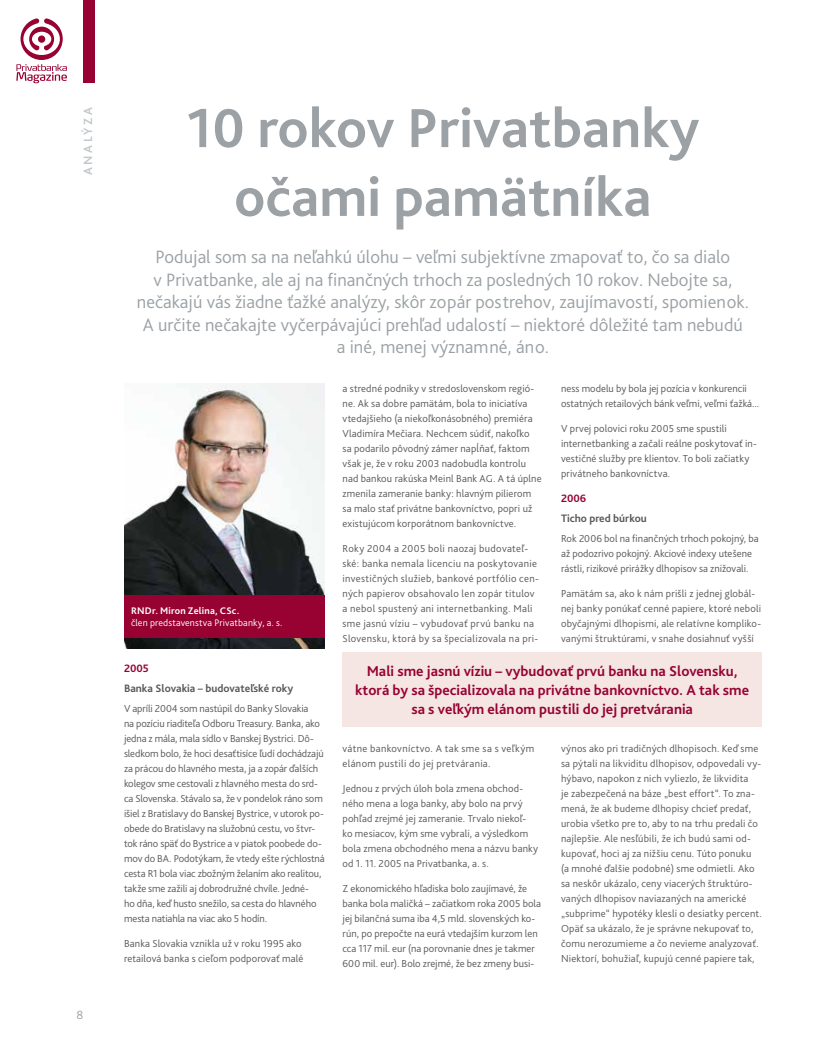
<style>
.page{position:relative;width:815px;height:1053px;background:#fff}
.page>*{position:absolute;margin:0;border:0;box-sizing:border-box;transform-origin:0 0}
.t1{font:700 57.5px/68.8px "Bliss Pro";color:#9ba1a5;text-align:center}
.t2{font:300 18.75px/22.5px "Bliss Pro";color:#9ba1a5;text-align:center}
.t3{font:700 15px/18.8px "Bliss Pro";color:#970232;text-align:center}
.t4{font:700 12.5px "Bliss Pro";letter-spacing:.21em;color:#c3c8cb}
.t5{font:300 12.5px "Bliss Pro";color:#9ba1a5}
.t6{font:700 11.25px "Bliss Pro";color:#58585a}
.t7{font:700 11.25px "Bliss Pro";color:#970232}
.t8{font:300 10.62px/15px "Bliss Pro";letter-spacing:.01em;color:#58585a}
.t9{font:300 10.62px/15px "Bliss Pro";letter-spacing:-.01em;color:#58585a}
.t10{font:300 10.62px/15px "Bliss Pro";letter-spacing:.03em;color:#58585a}
.t11{font:300 10px "Bliss Pro";letter-spacing:.015em;color:#fff}
.t12{font:700 10px "Bliss Pro";letter-spacing:.02em;color:#fff}
</style>
<div class="page">
<div style="left:83px;top:0;width:12px;height:83px;background:#970232"></div>
<svg style="left:16px;top:18px;width:51px;height:65px"></svg>
<img style="left:124px;top:383px;width:201px;height:265px">
<div style="left:124px;top:595px;width:201px;height:42px;background:#970232"></div>
<div style="left:343px;top:652px;width:419px;height:74px;background:#f5e6e4"></div>
<p class="t4" style="left:80px;top:175px;width:70px;rotate:-90deg">ANALÝZA</p>
<p class="t5" style="left:76px;top:1007px;width:8px">8</p>
<h1 class="t1" style="left:187px;top:92px;width:514px">10 rokov Privatbanky očami pamätníka</h1>
<p class="t2" style="left:137px;top:245px;width:613px">Podujal som sa na neľahkú úlohu – veľmi subjektívne zmapovať to, čo sa dialo<br>v Privatbanke, ale aj na finančných trhoch za posledných 10 rokov. Nebojte sa, nečakajú vás žiadne ťažké analýzy, skôr zopár postrehov, zaujímavostí, spomienok.<br>A určite nečakajte vyčerpávajúci prehľad udalostí – niektoré dôležité tam nebudú a iné, menej významné, áno.</p>
<p class="t12" style="left:131px;top:604px;width:110px">RNDr. Miron Zelina, CSc.</p>
<p class="t11" style="left:131px;top:616px;width:153px">člen predstavenstva Privatbanky, a. s.</p>
<p class="t7" style="left:124px;top:661px;width:26px">2005</p>
<p class="t6" style="left:124px;top:681px;width:171px">Banka Slovakia – budovateľské roky</p>
<p class="t9" style="left:124px;top:700px;width:202px">V apríli 2004 som nastúpil do Banky Slovakia<br>na pozíciu riaditeľa Odboru Treasury. Banka, ako jedna z mála, mala sídlo v Banskej Bystrici. Dô&shy;sledkom bolo, že hoci desaťtisíce ľudí dochádzajú za prácou do hlavného mesta, ja a zopár ďalších kolegov sme cestovali z hlavného mesta do srd&shy;ca Slovenska. Stávalo sa, že v pondelok ráno som išiel z Bratislavy do Banskej Bystrice, v utorok po&shy;obede do Bratislavy na služobnú cestu, vo štvr&shy;tok ráno späť do Bystrice a v piatok poobede do&shy;mov do BA. Podotýkam, že vtedy ešte rýchlostná cesta R1 bola viac zbožným želaním ako realitou, takže sme zažili aj dobrodružné chvíle. Jedné-<br>ho dňa, keď husto snežilo, sa cesta do hlavného mesta natiahla na viac ako 5 hodín.</p>
<p class="t8" style="left:124px;top:935px;width:181px">Banka Slovakia vznikla už v roku 1995 ako retailová banka s cieľom podporovať malé</p>
<p class="t8" style="left:343px;top:380px;width:201px">a stredné podniky v stredoslovenskom regió&shy;ne. Ak sa dobre pamätám, bola to iniciatíva vtedajšieho (a niekoľkonásobného) premiéra Vladimíra Mečiara. Nechcem súdiť, nakoľko<br>sa podarilo pôvodný zámer napĺňať, faktom však je, že v roku 2003 nadobudla kontrolu nad bankou rakúska Meinl Bank AG. A tá úplne zmenila zameranie banky: hlavným pilierom sa malo stať privátne bankovníctvo, popri už existujúcom korporátnom bankovníctve.</p>
<p class="t10" style="left:343px;top:540px;width:198px">Roky 2004 a 2005 boli naozaj budovateľ&shy;ské: banka nemala licenciu na poskytovanie investičných služieb, bankové portfólio cen&shy;ných papierov obsahovalo len zopár titulov a nebol spustený ani internetbanking. Mali sme jasnú víziu – vybudovať prvú banku na Slovensku, ktorá by sa špecializovala na pri-</p>
<p class="t8" style="left:561px;top:380px;width:200px">ness modelu by bola jej pozícia v konkurencii ostatných retailových bánk veľmi, veľmi ťažká...</p>
<p class="t8" style="left:561px;top:420px;width:197px">V prvej polovici roku 2005 sme spustili internetbanking a začali reálne poskytovať in&shy;vestičné služby pre klientov. To boli začiatky privátneho bankovníctva.</p>
<p class="t7" style="left:561px;top:491px;width:27px">2006</p>
<p class="t6" style="left:561px;top:511px;width:87px">Ticho pred búrkou</p>
<p class="t8" style="left:561px;top:530px;width:199px">Rok 2006 bol na finančných trhoch pokojný, ba až podozrivo pokojný. Akciové indexy utešene rástli, rizikové prirážky dlhopisov sa znižovali.</p>
<p class="t8" style="left:561px;top:585px;width:202px">Pamätám sa, ako k nám prišli z jednej globál&shy;nej banky ponúkať cenné papiere, ktoré neboli obyčajnými dlhopismi, ale relatívne kompliko&shy;vanými štruktúrami, v snahe dosiahnuť vyšší</p>
<h3 class="t3" style="left:355px;top:661px;width:395px">Mali sme jasnú víziu – vybudovať prvú banku na Slovensku, ktorá by sa špecializovala na privátne bankovníctvo. A tak sme sa s veľkým elánom pustili do jej pretvárania</h3>
<p class="t10" style="left:343px;top:740px;width:193px">vátne bankovníctvo. A tak sme sa s veľkým elánom pustili do jej pretvárania.</p>
<p class="t8" style="left:343px;top:780px;width:197px">Jednou z prvých úloh bola zmena obchod&shy;ného mena a loga banky, aby bolo na prvý pohľad zrejmé jej zameranie. Trvalo niekoľ&shy;ko mesiacov, kým sme vybrali, a výsledkom bola zmena obchodného mena a názvu banky od 1. 11. 2005 na Privatbanka, a. s.</p>
<p class="t8" style="left:343px;top:880px;width:200px">Z ekonomického hľadiska bolo zaujímavé, že banka bola maličká – začiatkom roka 2005 bola jej bilančná suma iba 4,5 mld. slovenských ko&shy;rún, po prepočte na eurá vtedajším kurzom len cca 117 mil. eur (na porovnanie dnes je takmer 600 mil. eur). Bolo zrejmé, že bez zmeny busi-</p>
<p class="t8" style="left:561px;top:740px;width:202px">výnos ako pri tradičných dlhopisoch. Keď sme sa pýtali na likviditu dlhopisov, odpovedali vy&shy;hýbavo, napokon z nich vyliezlo, že likvidita<br>je zabezpečená na báze „best effort“. To zna&shy;mená, že ak budeme dlhopisy chcieť predať, urobia všetko pre to, aby to na trhu predali čo najlepšie. Ale nesľúbili, že ich budú sami od&shy;kupovať, hoci aj za nižšiu cenu. Túto ponuku (a mnohé ďalšie podobné) sme odmietli. Ako sa neskôr ukázalo, ceny viacerých štruktúro&shy;vaných dlhopisov naviazaných na americké „subprime“ hypotéky klesli o desiatky percent.<br>Opäť sa ukázalo, že je správne nekupovať to, čomu nerozumieme a čo nevieme analyzovať.<br>Niektorí, bohužiaľ, kupujú cenné papiere tak,</p>
</div>
